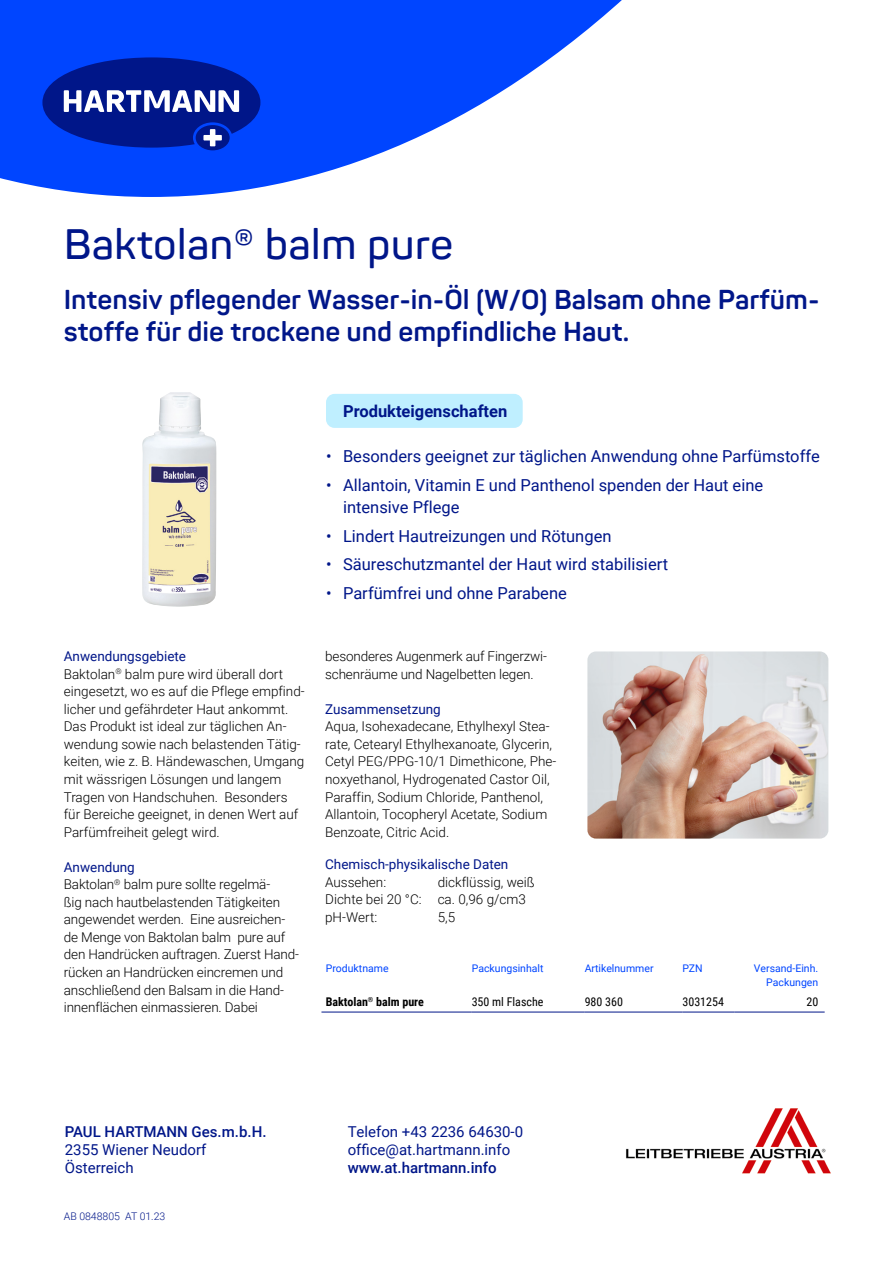
<style>
.page{position:relative;width:893px;height:1263px;background:#fff}
.page>*{position:absolute;margin:0;border:0;box-sizing:border-box;transform-origin:0 0}
.BU{font:600 42px "Panton";color:#001689}
.t1{font:700 27px/32.4px "Panton";color:#001689}
.t2{font:16.5px/22.5px "Roboto";color:#001689}
.t3{font:700 16.5px "Roboto";color:#001689}
.t4{font:15px "Roboto";color:#001689}
.t5{font:500 15px "Roboto";color:#001689}
.t6{font:300 13.5px/17.5px "Roboto";color:#000}
.t7{font:13.5px "Roboto";color:#001689}
.Produkt_Bestelltabel{font:12px "Roboto Condensed";color:#000}
.t8{font:700 12px "Roboto Condensed";color:#000}
.t9{font:10.5px/13.5px "Roboto";color:#0045ff;text-align:right}
.t10{font:300 10.5px "Roboto";color:#001689}
</style>
<div class="page">
<svg style="left:0;top:0;width:622px;height:197px;fill:#0045ff"></svg>
<div style="left:326px;top:394px;width:197px;height:34px;background:#bfefff;border-radius:9px"></div>
<img style="left:142px;top:392px;width:75px;height:215px">
<hr style="left:321px;top:1012px;width:151px;height:1px;background:#001689">
<hr style="left:472px;top:1012px;width:113px;height:1px;background:#001689">
<hr style="left:585px;top:1012px;width:97px;height:1px;background:#001689">
<hr style="left:682px;top:1012px;width:52px;height:1px;background:#001689">
<hr style="left:734px;top:1012px;width:91px;height:1px;background:#001689">
<img style="left:587px;top:651px;width:241px;height:187px">
<img style="left:626px;top:1108px;width:205px;height:66px">
<div style="left:196px;top:125px;width:34px;height:25px;background:#001689;border-radius:50%"></div>
<svg style="left:42px;top:57px;width:218px;height:91px;background:#1d3aaf"></svg>
<p class="BU" style="left:64px;top:219px;width:391px">Baktolan® balm pure</p>
<p class="t1" style="left:64px;top:283px;width:757px">Intensiv pflegender Wasser-in-Öl (W/O) Balsam ohne Parfüm&shy;stoffe für die trockene und empfindliche Haut.</p>
<p class="t7" style="left:64px;top:647px;width:124px">Anwendungsgebiete</p>
<p class="t6" style="left:64px;top:664px;width:242px">Baktolan<sup>®</sup> balm pure wird überall dort eingesetzt, wo es auf die Pflege empfind&shy;licher und gefährdeter Haut ankommt.<br>Das Produkt ist ideal zur täglichen An&shy;wendung sowie nach belastenden Tätig&shy;keiten, wie z. B. Händewaschen, Umgang mit wässrigen Lösungen und langem Tragen von Handschuhen. Besonders für Bereiche geeignet, in denen Wert auf Parfümfreiheit gelegt wird.</p>
<p class="t7" style="left:64px;top:857px;width:73px">Anwendung</p>
<p class="t6" style="left:64px;top:875px;width:237px">Baktolan<sup>®</sup> balm pure sollte regelmä-<br>ßig nach hautbelastenden Tätigkeiten angewendet werden. Eine ausreichen&shy;de Menge von Baktolan balm pure auf den Handrücken auftragen. Zuerst Hand&shy;rücken an Handrücken eincremen und anschließend den Balsam in die Hand&shy;innenflächen einmassieren. Dabei</p>
<p class="t3" style="left:343px;top:399px;width:166px">Produkteigenschaften</p>
<p class="t2" style="left:326px;top:445px;width:495px">• Besonders geeignet zur täglichen Anwendung ohne Parfümstoffe</p>
<p class="t2" style="left:343px;top:473px;width:422px;text-indent:-17px">• Allantoin, Vitamin E und Panthenol spenden der Haut eine intensive Pflege</p>
<p class="t2" style="left:326px;top:524px;width:287px">• Lindert Hautreizungen und Rötungen</p>
<p class="t2" style="left:326px;top:553px;width:344px">• Säureschutzmantel der Haut wird stabilisiert</p>
<p class="t2" style="left:326px;top:581px;width:242px">• Parfümfrei und ohne Parabene</p>
<p class="t6" style="left:325px;top:647px;width:223px">besonderes Augenmerk auf Fingerzwi&shy;schenräume und Nagelbetten legen.</p>
<p class="t7" style="left:325px;top:699px;width:117px">Zusammensetzung</p>
<p class="t6" style="left:325px;top:717px;width:233px">Aqua, Isohexadecane, Ethylhexyl Stea&shy;rate, Cetearyl Ethylhexanoate, Glycerin, Cetyl PEG/PPG-10/1 Dimethicone, Phe&shy;noxyethanol, Hydrogenated Castor Oil, Paraffin, Sodium Chloride, Panthenol, Allantoin, Tocopheryl Acetate, Sodium Benzoate, Citric Acid.</p>
<p class="t7" style="left:325px;top:855px;width:185px">Chemisch-physikalische Daten</p>
<p class="t6" style="left:325px;top:872px;width:63px">Aussehen:</p>
<p class="t6" style="left:438px;top:872px;width:99px">dickflüssig, weiß</p>
<p class="t6" style="left:325px;top:890px;width:202px">Dichte bei 20 °C: ca. 0,96 g/cm3</p>
<p class="t6" style="left:325px;top:907px;width:54px">pH-Wert:</p>
<p class="t6" style="left:438px;top:907px;width:19px">5,5</p>
<p class="t9" style="left:326px;top:961px;width:64px">Produktname</p>
<p class="t9" style="left:472px;top:961px;width:73px">Packungsinhalt</p>
<p class="t9" style="left:585px;top:961px;width:70px">Artikelnummer</p>
<p class="t9" style="left:682px;top:961px;width:22px">PZN</p>
<p class="t9" style="left:754px;top:961px;width:66px">Versand-Einh.<br>Packungen</p>
<p class="t8" style="left:326px;top:993px;width:100px">Baktolan<sup>®</sup> balm pure</p>
<p class="Produkt_Bestelltabel" style="left:472px;top:993px;width:73px">350 ml Flasche</p>
<p class="Produkt_Bestelltabel" style="left:585px;top:993px;width:40px">980 360</p>
<p class="Produkt_Bestelltabel" style="left:682px;top:993px;width:43px">3031254</p>
<p class="Produkt_Bestelltabel" style="left:806px;top:993px;width:13px">20</p>
<p class="t5" style="left:65px;top:1121px;width:203px">PAUL HARTMANN Ges.m.b.H.</p>
<p class="t4" style="left:65px;top:1139px;width:143px">2355 Wiener Neudorf</p>
<p class="t4" style="left:65px;top:1157px;width:70px">Österreich</p>
<p class="t10" style="left:64px;top:1209px;width:103px">AB 0848805 AT 01.23</p>
<p class="t4" style="left:348px;top:1121px;width:177px">Telefon +43 2236 64630-0</p>
<p class="t4" style="left:348px;top:1139px;width:164px">office@at.hartmann.info</p>
<p class="t5" style="left:348px;top:1157px;width:151px">www.at.hartmann.info</p>
</div>
